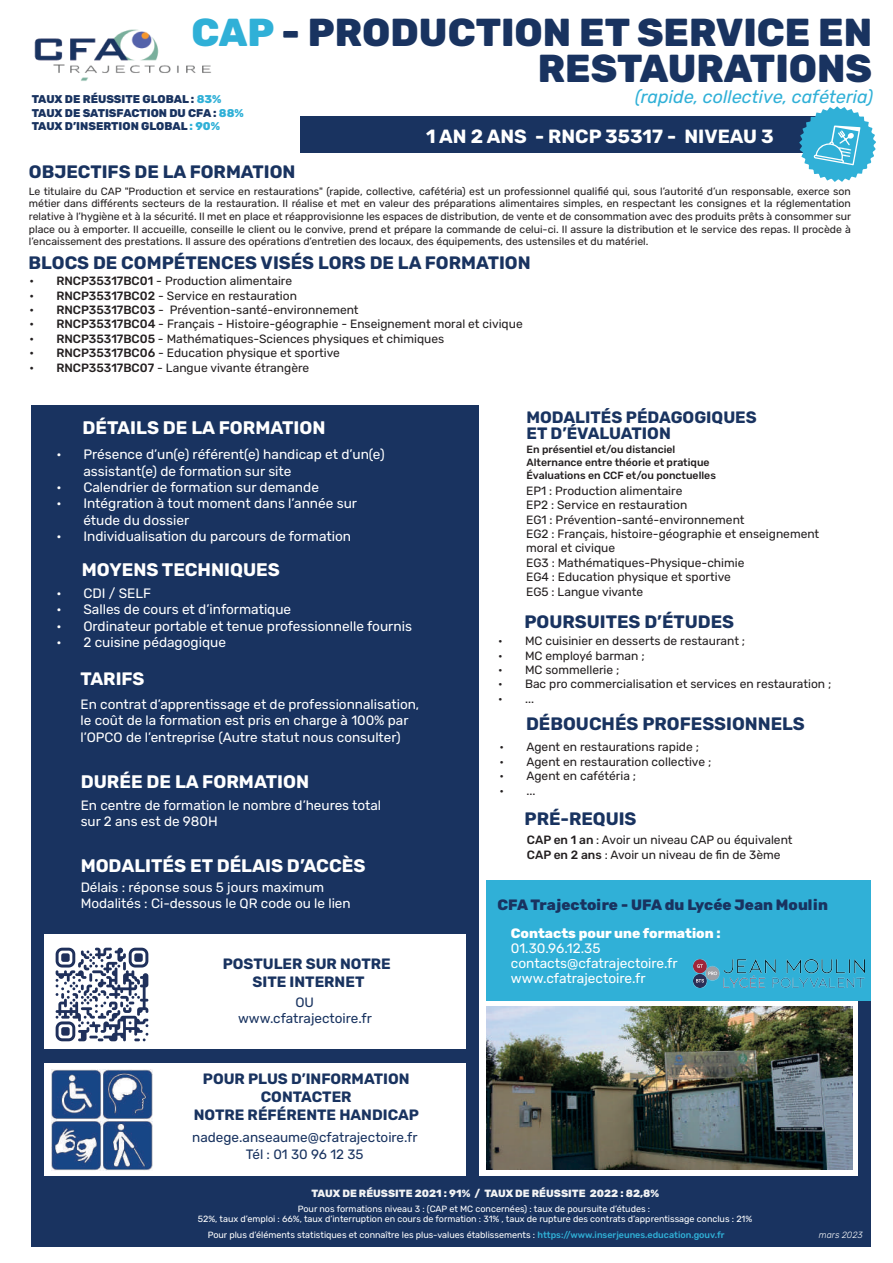
<style>
.page{position:relative;width:893px;height:1263px;background:#fff}
.page>*{position:absolute;margin:0;border:0;box-sizing:border-box;transform-origin:0 0}
.t1{font:800 39px/36px "Rubik";color:#193360;text-align:right}
.t2{font:700 19.2px "Rubik";color:#fff}
.t3{font:700 18.15px "Rubik";color:#fff}
.t4{font:700 18px "Rubik";color:#193360}
.t5{font:italic 18px "Rubik";color:#30b0d7}
.t6{font:700 18px "Rubik";color:#fff}
.t7{font:700 16.5px/16.5px "Rubik";color:#193360}
.t8{font:700 15px/18px "Rubik";color:#193360;text-align:center}
.t9{font:800 15px "Rubik";color:#193360}
.t10{font:13.65px/16.4px "Rubik";color:#fff}
.t11{font:800 13.65px "Rubik";color:#fff}
.t12{font:13.5px/16.2px "Rubik";color:#fff}
.t13{font:13.5px/16.2px "Rubik";color:#193360;text-align:center}
.t14{font:12px/14.4px "Rubik";color:#231f20}
.t15{font:800 11.25px/13.5px "Rubik";color:#193360}
.t16{font:10.5px/12.6px "Rubik";color:#231f20;text-align:justify}
.t17{font:500 10.5px/12.6px "Rubik";color:#231f20}
.t18{font:800 10.5px "Rubik";color:#f2f3f4}
.t19{font:9px/10.5px "Rubik";color:#fff;text-align:center}
.t20{font:italic 300 9px "Rubik";color:#fff}
.s1{color:#30b0d7}
.s2{font-weight:500}
.s3{font-weight:500;color:#30b0d7}
</style>
<div class="page">
<img style="left:34px;top:29px;width:177px;height:52px">
<div style="left:31px;top:640px;width:13px;height:556px;background:#193360"></div>
<div style="left:31px;top:405px;width:448px;height:529px;background:#193360"></div>
<svg style="left:51px;top:1069px;width:1px;height:102px"></svg>
<div style="left:467px;top:836px;width:12px;height:358px;background:#193360"></div>
<img style="left:55px;top:947px;width:94px;height:95px">
<div style="left:300px;top:116px;width:515px;height:37px;background:#193360"></div>
<div style="left:858px;top:881px;width:13px;height:335px;background:#193360"></div>
<div style="left:31px;top:1049px;width:444px;height:13px;background:#193360"></div>
<img style="left:52px;top:1069px;width:101px;height:102px">
<div style="left:487px;top:880px;width:384px;height:120px;background:#30b0d7"></div>
<img style="left:486px;top:1007px;width:366px;height:163px">
<img style="left:694px;top:959px;width:171px;height:28px">
<svg style="left:799px;top:106px;width:77px;height:76px"></svg>
<div style="left:31px;top:1176px;width:840px;height:70px;background:#193360"></div>
<h1 class="t1" style="left:191px;top:15px;width:682px"><span class="s1">CAP</span> - PRODUCTION ET SERVICE EN<br>RESTAURATIONS</h1>
<p class="t15" style="left:32px;top:93px;width:214px">TAUX DE RÉUSSITE GLOBAL : <span class="s1">83%<br></span>TAUX DE SATISFACTION DU CFA : <span class="s1">88%<br></span>TAUX D’INSERTION GLOBAL <span class="s1">: 90%</span></p>
<h3 class="t4" style="left:29px;top:162px;width:268px">OBJECTIFS DE LA FORMATION</h3>
<h3 class="t5" style="left:635px;top:87px;width:239px">(rapide, collective, caféteria)</h3>
<h2 class="t2" style="left:426px;top:126px;width:349px">1 AN 2 ANS - RNCP 35317 - NIVEAU 3</h2>
<p class="t16" style="left:29px;top:185px;width:824px">Le titulaire du CAP "Production et service en restaurations" (rapide, collective, cafétéria) est un professionnel qualifié qui, sous l’autorité d’un responsable, exerce son métier dans différents secteurs de la restauration. Il réalise et met en valeur des préparations alimentaires simples, en respectant les consignes et la réglementation relative à l’hygiène et à la sécurité. Il met en place et réapprovisionne les espaces de distribution, de vente et de consommation avec des produits prêts à consommer sur place ou à emporter. Il accueille, conseille le client ou le convive, prend et prépare la commande de celui-ci. Il assure la distribution et le service des repas. Il procède à l’encaissement des prestations. Il assure des opérations d’entretien des locaux, des équipements, des ustensiles et du matériel.</p>
<h3 class="t4" style="left:29px;top:252px;width:504px">BLOCS DE COMPÉTENCES VISÉS LORS DE LA FORMATION</h3>
<p class="t14" style="left:29px;top:274px;width:264px"><span class="s2">• RNCP35317BC01</span> - Production alimentaire</p>
<p class="t14" style="left:29px;top:289px;width:269px"><span class="s2">• RNCP35317BC02</span> - Service en restauration</p>
<p class="t14" style="left:29px;top:303px;width:331px"><span class="s2">• RNCP35317BC03</span> - Prévention-santé-environnement</p>
<p class="t14" style="left:29px;top:317px;width:495px"><span class="s2">• RNCP35317BC04</span> - Français - Histoire-géographie - Enseignement moral et civique</p>
<p class="t14" style="left:29px;top:332px;width:416px"><span class="s2">• RNCP35317BC05</span> - Mathématiques-Sciences physiques et chimiques</p>
<p class="t14" style="left:29px;top:346px;width:312px"><span class="s2">• RNCP35317BC06</span> - Education physique et sportive</p>
<p class="t14" style="left:29px;top:361px;width:281px"><span class="s2">• RNCP35317BC07</span> - Langue vivante étrangère</p>
<h3 class="t3" style="left:82px;top:417px;width:245px">DÉTAILS DE LA FORMATION</h3>
<p class="t10" style="left:83px;top:447px;width:303px;text-indent:-27px">• Présence d’un(e) référent(e) handicap et d’un(e) assistant(e) de formation sur site</p>
<p class="t10" style="left:56px;top:479px;width:264px">• Calendrier de formation sur demande</p>
<p class="t10" style="left:83px;top:496px;width:275px;text-indent:-27px">• Intégration à tout moment dans l’année sur étude du dossier</p>
<p class="t10" style="left:56px;top:529px;width:296px">• Individualisation du parcours de formation</p>
<h3 class="t3" style="left:82px;top:559px;width:199px">MOYENS TECHNIQUES</h3>
<p class="t10" style="left:56px;top:585px;width:96px">• CDI / SELF</p>
<p class="t10" style="left:56px;top:602px;width:236px">• Salles de cours et d’informatique</p>
<p class="t10" style="left:56px;top:618px;width:357px">• Ordinateur portable et tenue professionnelle fournis</p>
<p class="t10" style="left:56px;top:634px;width:171px">• 2 cuisine pédagogique</p>
<h3 class="t6" style="left:80px;top:668px;width:66px">TARIFS</h3>
<p class="t12" style="left:81px;top:697px;width:340px">En contrat d’apprentissage et de professionnalisation, le coût de la formation est pris en charge à 100% par l’OPCO de l’entreprise (Autre statut nous consulter)</p>
<h3 class="t3" style="left:81px;top:771px;width:230px">DURÉE DE LA FORMATION</h3>
<p class="t12" style="left:81px;top:797px;width:302px">En centre de formation le nombre d’heures total sur 2 ans est de 980H</p>
<h3 class="t3" style="left:81px;top:855px;width:286px">MODALITÉS ET DÉLAIS D’ACCÈS</h3>
<p class="t12" style="left:81px;top:879px;width:272px">Délais : réponse sous 5 jours maximum<br>Modalités : Ci-dessous le QR code ou le lien</p>
<p class="t8" style="left:223px;top:955px;width:170px">POSTULER SUR NOTRE<br>SITE INTERNET</p>
<p class="t13" style="left:238px;top:994px;width:135px">OU www.cfatrajectoire.fr</p>
<p class="t8" style="left:194px;top:1070px;width:227px">POUR PLUS D’INFORMATION<br>CONTACTER<br>NOTRE RÉFÉRENTE HANDICAP</p>
<p class="t13" style="left:192px;top:1130px;width:227px">nadege.anseaume@cfatrajectoire.fr<br>Tél : 01 30 96 12 35</p>
<h3 class="t7" style="left:526px;top:409px;width:232px">MODALITÉS PÉDAGOGIQUES<br>ET D’ÉVALUATION</h3>
<p class="t17" style="left:526px;top:444px;width:191px">En présentiel et/ou distanciel<br>Alternance entre théorie et pratique<br>Évaluations en CCF et/ou ponctuelles</p>
<p class="t14" style="left:526px;top:484px;width:295px">EP1 : Production alimentaire<br>EP2 : Service en restauration<br>EG1 : Prévention-santé-environnement<br>EG2 : Français, histoire-géographie et enseignement moral et civique<br>EG3 : Mathématiques-Physique-chimie<br>EG4 : Education physique et sportive<br>EG5 : Langue vivante</p>
<h3 class="t4" style="left:524px;top:611px;width:211px">POURSUITES D’ÉTUDES</h3>
<p class="t14" style="left:498px;top:634px;width:249px">• MC cuisinier en desserts de restaurant ;</p>
<p class="t14" style="left:498px;top:648px;width:148px">• MC employé barman ;</p>
<p class="t14" style="left:498px;top:663px;width:123px">• MC sommellerie ;</p>
<p class="t14" style="left:498px;top:677px;width:335px">• Bac pro commercialisation et services en restauration ;</p>
<p class="t14" style="left:498px;top:692px;width:38px">• ...</p>
<h3 class="t4" style="left:526px;top:713px;width:280px">DÉBOUCHÉS PROFESSIONNELS</h3>
<p class="t14" style="left:499px;top:740px;width:201px">• Agent en restaurations rapide ;</p>
<p class="t14" style="left:499px;top:755px;width:213px">• Agent en restauration collective ;</p>
<p class="t14" style="left:499px;top:769px;width:138px">• Agent en cafétéria ;</p>
<p class="t14" style="left:499px;top:783px;width:38px">• ...</p>
<h3 class="t4" style="left:524px;top:808px;width:113px">PRÉ-REQUIS</h3>
<p class="t14" style="left:527px;top:833px;width:267px"><span class="s2">CAP en 1 an</span> : Avoir un niveau CAP ou équivalent<br><span class="s2">CAP en 2 ans</span> : Avoir un niveau de fin de 3ème</p>
<p class="t9" style="left:497px;top:897px;width:332px">CFA Trajectoire - UFA du Lycée Jean Moulin</p>
<p class="t11" style="left:511px;top:926px;width:211px">Contacts pour une formation :</p>
<p class="t10" style="left:511px;top:941px;width:168px;line-height:15px">01.30.96.12.35 contacts@cfatrajectoire.fr www.cfatrajectoire.fr</p>
<p class="t18" style="left:311px;top:1187px;width:349px">TAUX DE RÉUSSITE 2021 : 91% / TAUX DE RÉUSSITE 2022 : 82,8%</p>
<p class="t19" style="left:208px;top:1230px;width:518px">Pour plus d’éléments statistiques et connaître les plus-values établissements : <span class="s3">https://www.inserjeunes.education.gouv.fr</span></p>
<p class="t19" style="left:198px;top:1203px;width:556px">Pour nos formations niveau 3 : (CAP et MC concernées) : taux de poursuite d’études :<br>52%, taux d’emploi : 66%, taux d’interruption en cours de formation : 31% , taux de rupture des contrats d’apprentissage conclus : 21%</p>
<p class="t20" style="left:819px;top:1230px;width:45px">mars 2023</p>
</div>
